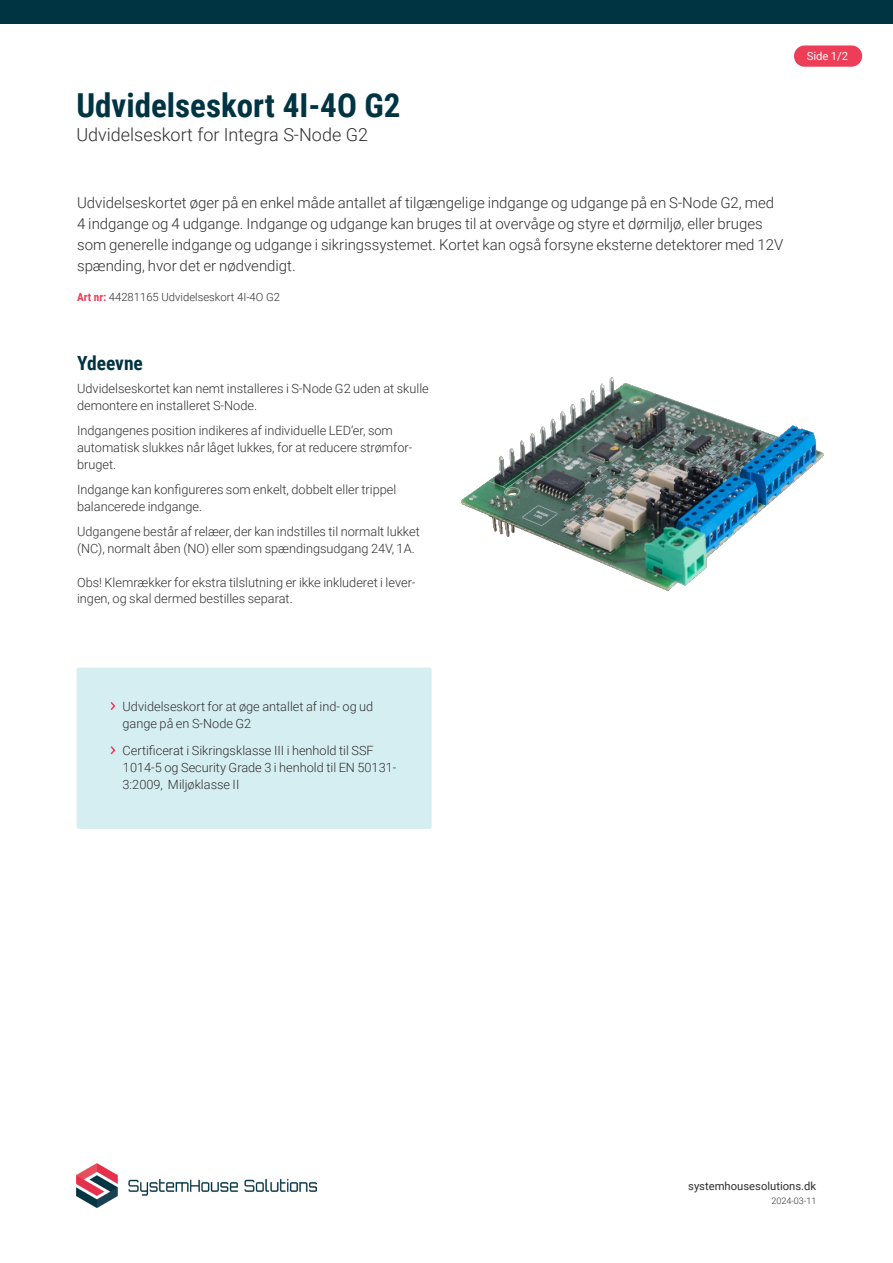
<style>
.page{position:relative;width:893px;height:1263px;background:#fff}
.page>*{position:absolute;margin:0;border:0;box-sizing:border-box;transform-origin:0 0}
.t1{font:700 33px "Roboto Condensed";color:#003443}
.SHS_-_Mellanrubrik{font:700 19.5px "Roboto Condensed";color:#003443}
.t2{font:300 18px "Roboto";color:#312f30}
.SHS_-_Ingress{font:300 15px/21px "Roboto";color:#312f30}
.SHS_-_Brödtext{font:300 12.75px/16.8px "Roboto";color:#312f30}
.SHS_-_Punktlista{font:300 12.75px/16.8px "Roboto";color:#312f30}
.t3{font:300 11.25px "Roboto";color:#312f30}
.t4{font:11.25px "Roboto";color:#312f30}
.SHS_-_Brödtext-2{font:11.25px "Roboto";color:#fff}
.SHS_-_Punktlista-2{font:300 9px "Roboto";color:#312f30}
.s1{font-family:"Roboto Condensed";font-weight:700;color:#ee3d56}
</style>
<div class="page">
<div style="left:0;top:0;width:893px;height:24px;background:#003443"></div>
<img style="left:77px;top:1163px;width:240px;height:44px">
<div style="left:77px;top:668px;width:355px;height:161px;background:#d5eef1;border-radius:2px"></div>
<svg style="left:110px;top:702px;width:6px;height:8px"></svg>
<svg style="left:110px;top:746px;width:6px;height:9px"></svg>
<img style="left:461px;top:378px;width:363px;height:213px">
<div style="left:794px;top:45px;width:68px;height:22px;background:#ee3d56;border-radius:11px"></div>
<p class="t1" style="left:76px;top:83px;width:326px">Udvidelseskort 4I-4O G2</p>
<p class="t2" style="left:76px;top:122px;width:293px">Udvidelseskort for Integra S-Node G2</p>
<p class="SHS_-_Ingress" style="left:77px;top:192px;width:708px">Udvidelseskortet øger på en enkel måde antallet af tilgængelige indgange og udgange på en S-Node G2, med 4 indgange og 4 udgange. Indgange og udgange kan bruges til at overvåge og styre et dørmiljø, eller bruges som generelle indgange og udgange i sikringssystemet. Kortet kan også forsyne eksterne detektorer med 12V spænding, hvor det er nødvendigt.</p>
<p class="t3" style="left:77px;top:290px;width:205px"><span class="s1">Art nr:</span> 44281165 Udvidelseskort 4I-4O G2</p>
<p class="SHS_-_Mellanrubrik" style="left:77px;top:349px;width:67px">Ydeevne</p>
<p class="SHS_-_Brödtext" style="left:77px;top:380px;width:353px">Udvidelseskortet kan nemt installeres i S-Node G2 uden at skulle demontere en installeret S-Node.</p>
<p class="SHS_-_Brödtext" style="left:77px;top:422px;width:337px">Indgangenes position indikeres af individuelle LED’er, som automatisk slukkes når låget lukkes, for at reducere strømfor&shy;bruget.</p>
<p class="SHS_-_Brödtext" style="left:77px;top:481px;width:321px">Indgange kan konfigureres som enkelt, dobbelt eller trippel balancerede indgange.</p>
<p class="SHS_-_Brödtext" style="left:77px;top:523px;width:344px">Udgangene består af relæer, der kan indstilles til normalt lukket (NC), normalt åben (NO) eller som spændingsudgang 24V, 1A.</p>
<p class="SHS_-_Brödtext" style="left:77px;top:573px;width:340px">Obs! Klemrækker for ekstra tilslutning er ikke inkluderet i lever&shy;ingen, og skal dermed bestilles separat.</p>
<p class="SHS_-_Brödtext-2" style="left:807px;top:48px;width:43px">Side 1/2</p>
<p class="SHS_-_Punktlista" style="left:123px;top:698px;width:252px">Udvidelseskort for at øge antallet af ind- og ud gange på en S-Node G2</p>
<p class="SHS_-_Punktlista" style="left:123px;top:742px;width:275px">Certificerat i Sikringsklasse III i henhold til SSF<br>1014-5 og Security Grade 3 i henhold til EN 50131-<br>3:2009, Miljøklasse II</p>
<p class="t4" style="left:688px;top:1177px;width:130px">systemhousesolutions.dk</p>
<p class="SHS_-_Punktlista-2" style="left:771px;top:1194px;width:47px">2024-03-11</p>
</div>
